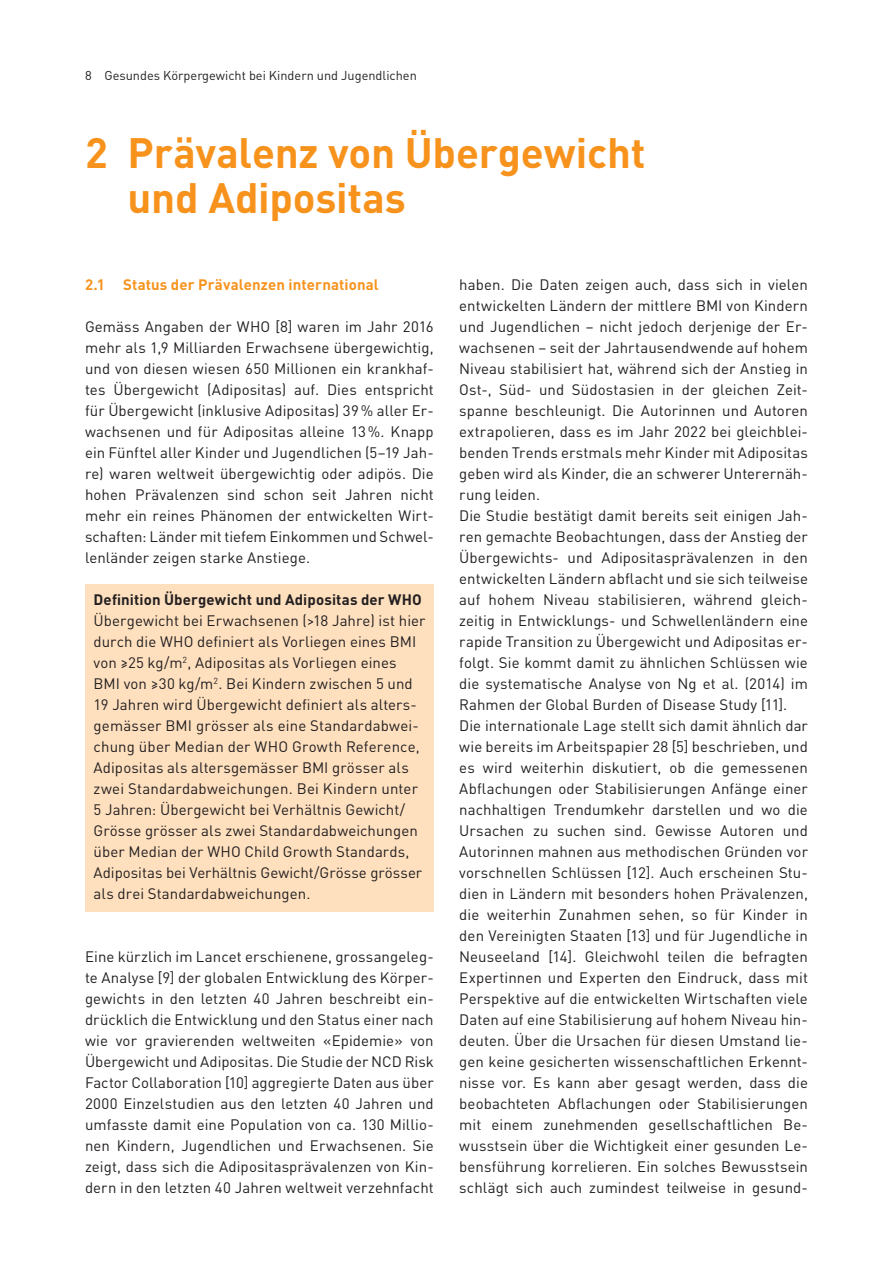
<style>
.page{position:relative;width:893px;height:1263px;background:#fff}
.page>*{position:absolute;margin:0;border:0;box-sizing:border-box;transform-origin:0 0}
.t1{font:700 42px/45px "DINOT";letter-spacing:-.005em;color:#f7931d}
.t2{font:15px/21px "DINOT";letter-spacing:.005em;color:#231f20;text-align:justify}
.t3{font:700 15px "DINOT";letter-spacing:.01em;color:#231f20}
.t4{font:700 15px "DINOT";letter-spacing:.01em;color:#f7931d}
.t5{font:12.75px "DINOT";color:#231f20}
</style>
<div class="page">
<div style="left:85px;top:584px;width:349px;height:327px;background:#fee0bf"></div>
<p class="t5" style="left:85px;top:66px;width:333px">8 Gesundes Körpergewicht bei Kindern und Jugendlichen</p>
<h1 class="t1" style="left:128px;top:128px;width:519px;text-indent:-43px">2 Prävalenz von Übergewicht und Adipositas</h1>
<p class="t4" style="left:85px;top:274px;width:295px">2.1 Status der Prävalenzen international</p>
<p class="t2" style="left:85px;top:315px;width:350px">Gemäss Angaben der WHO [8] waren im Jahr 2016 mehr als 1,9 Milliarden Erwachsene übergewichtig, und von diesen wiesen 650 Millionen ein krankhaf&shy;tes Übergewicht (Adipositas) auf. Dies entspricht für Übergewicht (inklusive Adipositas) 39% aller Er&shy;wachsenen und für Adipositas alleine 13%. Knapp ein Fünftel aller Kinder und Jugendlichen (5–19 Jah&shy;re) waren weltweit übergewichtig oder adipös. Die hohen Prävalenzen sind schon seit Jahren nicht mehr ein reines Phänomen der entwickelten Wirt&shy;schaften: Länder mit tiefem Einkommen und Schwel&shy;lenländer zeigen starke Anstiege.</p>
<p class="t3" style="left:94px;top:589px;width:330px">Definition Übergewicht und Adipositas der WHO</p>
<p class="t2" style="left:94px;top:609px;width:334px;text-align:left">Übergewicht bei Erwachsenen (&gt;18 Jahre) ist hier durch die WHO definiert als Vorliegen eines BMI von ≥25 kg/m<sup>2</sup>, Adipositas als Vorliegen eines BMI von ≥30 kg/m<sup>2</sup>. Bei Kindern zwischen 5 und 19 Jahren wird Übergewicht definiert als alters&shy;gemässer BMI grösser als eine Standardabwei&shy;chung über Median der WHO Growth Reference, Adipositas als altersgemässer BMI grösser als zwei Standardabweichungen. Bei Kindern unter 5 Jahren: Übergewicht bei Verhältnis Gewicht/ Grösse grösser als zwei Standardabweichungen über Median der WHO Child Growth Standards, Adipositas bei Verhältnis Gewicht/Grösse grösser als drei Standardabweichungen.</p>
<p class="t2" style="left:85px;top:945px;width:350px">Eine kürzlich im Lancet erschienene, grossangeleg&shy;te Analyse [9] der globalen Entwicklung des Körper&shy;gewichts in den letzten 40 Jahren beschreibt ein&shy;drücklich die Entwicklung und den Status einer nach wie vor gravierenden weltweiten «Epidemie» von Übergewicht und Adipositas. Die Studie der NCD Risk Factor Collaboration [10] aggregierte Daten aus über 2000 Einzelstudien aus den letzten 40 Jahren und umfasste damit eine Population von ca. 130 Millio&shy;nen Kindern, Jugendlichen und Erwachsenen. Sie zeigt, dass sich die Adipositasprävalenzen von Kin&shy;dern in den letzten 40 Jahren weltweit verzehnfacht</p>
<p class="t2" style="left:459px;top:273px;width:350px;text-align:left">haben. Die Daten zeigen auch, dass sich in vielen entwickelten Ländern der mittlere BMI von Kindern und Jugendlichen – nicht jedoch derjenige der Er&shy;wachsenen – seit der Jahrtausendwende auf hohem Niveau stabilisiert hat, während sich der Anstieg in Ost-, Süd- und Südostasien in der gleichen Zeit&shy;spanne beschleunigt. Die Autorinnen und Autoren extrapolieren, dass es im Jahr 2022 bei gleichblei&shy;benden Trends erstmals mehr Kinder mit Adipositas geben wird als Kinder, die an schwerer Unterernäh&shy;rung leiden.<br>Die Studie bestätigt damit bereits seit einigen Jah&shy;ren gemachte Beobachtungen, dass der Anstieg der Übergewichts- und Adipositasprävalenzen in den entwickelten Ländern abflacht und sie sich teilweise auf hohem Niveau stabilisieren, während gleich&shy;zeitig in Entwicklungs- und Schwellenländern eine rapide Transition zu Übergewicht und Adipositas er&shy;folgt. Sie kommt damit zu ähnlichen Schlüssen wie die systematische Analyse von Ng et al. (2014) im Rahmen der Global Burden of Disease Study [11].<br>Die internationale Lage stellt sich damit ähnlich dar wie bereits im Arbeitspapier 28 [5] beschrieben, und es wird weiterhin diskutiert, ob die gemessenen Abflachungen oder Stabilisierungen Anfänge einer nachhaltigen Trendumkehr darstellen und wo die Ursachen zu suchen sind. Gewisse Autoren und Autorinnen mahnen aus methodischen Gründen vor vorschnellen Schlüssen [12]. Auch erscheinen Stu&shy;dien in Ländern mit besonders hohen Prävalenzen, die weiterhin Zunahmen sehen, so für Kinder in den Vereinigten Staaten [13] und für Jugendliche in Neuseeland [14]. Gleichwohl teilen die befragten Expertinnen und Experten den Eindruck, dass mit Perspektive auf die entwickelten Wirtschaften viele Daten auf eine Stabilisierung auf hohem Niveau hin&shy;deuten. Über die Ursachen für diesen Umstand lie&shy;gen keine gesicherten wissenschaftlichen Erkennt&shy;nisse vor. Es kann aber gesagt werden, dass die beobachteten Abflachungen oder Stabilisierungen mit einem zunehmenden gesellschaftlichen Be&shy;wusstsein über die Wichtigkeit einer gesunden Le&shy;bensführung korrelieren. Ein solches Bewusstsein schlägt sich auch zumindest teilweise in gesund-</p>
</div>
